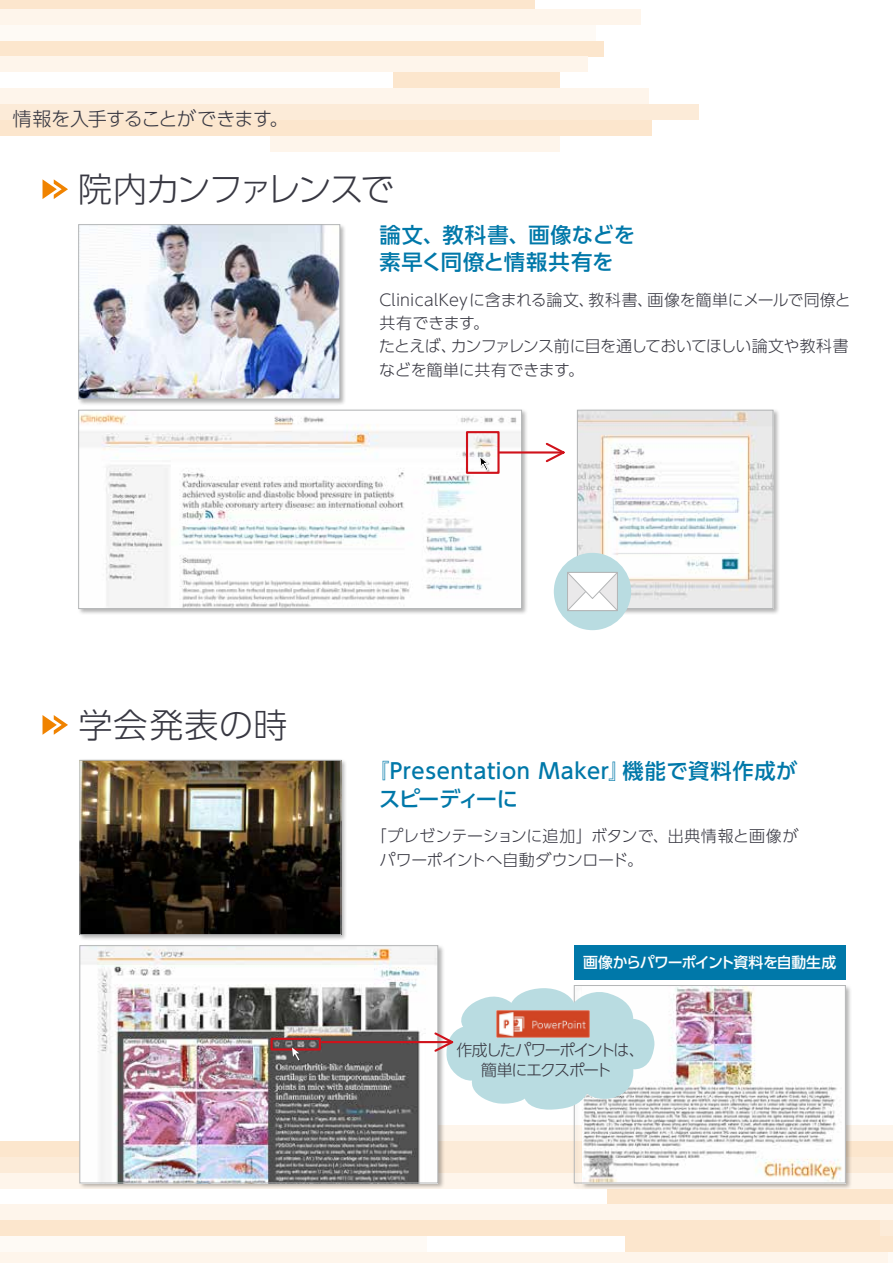
<style>
.page{position:relative;width:893px;height:1263px;background:#fff}
.page>*{position:absolute;margin:0;border:0;box-sizing:border-box;transform-origin:0 0}
.t1{font:300 34.05px "UD Shin Go Pro";letter-spacing:-.1em;color:#383842}
.t2{font:300 34.05px "UD Shin Go Pro";letter-spacing:-.04em;color:#383842}
.t3{font:500 21.3px/26.5px "UD Shin Go Pro";letter-spacing:.025em;color:#0078a9}
.t4{font:300 19.2px "UD Shin Go Pro";letter-spacing:-.04em;color:#383842}
.t5{font:300 15.9px/23.4px "UD Shin Go Pro";letter-spacing:-.025em;color:#383842}
.t6{font:300 15.9px/23.4px "UD Shin Go Pro";letter-spacing:-.005em;color:#383842}
.t7{font:300 15.9px/20.2px "UD Shin Go Pro";letter-spacing:-.1em;color:#383842;text-align:center}
.t8{font:500 14.85px "UD Shin Go Pro";letter-spacing:-.075em;color:#fff}
</style>
<div class="page">
<div style="left:0;top:104px;width:698px;height:16px;background:#fcebd8"></div>
<div style="left:0;top:0;width:534px;height:9px;background:#fce6cd"></div>
<div style="left:0;top:9px;width:640px;height:16px;background:#fef5eb"></div>
<div style="left:0;top:25px;width:596px;height:16px;background:#fefaf5"></div>
<div style="left:0;top:41px;width:604px;height:16px;background:#fce6cd"></div>
<div style="left:0;top:57px;width:588px;height:15px;background:#fef5eb"></div>
<div style="left:0;top:88px;width:648px;height:16px;background:#fef5eb"></div>
<div style="left:0;top:120px;width:651px;height:16px;background:#fce6cd"></div>
<div style="left:270px;top:136px;width:290px;height:16px;background:#fef5eb"></div>
<div style="left:394px;top:72px;width:166px;height:16px;background:#fce6cd"></div>
<svg style="left:43px;top:179px;width:25px;height:20px"></svg>
<div style="left:0;top:1156px;width:893px;height:16px;background:#fcebd8"></div>
<div style="left:606px;top:1188px;width:287px;height:16px;background:#fce6cd"></div>
<div style="left:192px;top:1125px;width:701px;height:16px;background:#fef5eb"></div>
<div style="left:144px;top:1220px;width:749px;height:16px;background:#fce6cd"></div>
<div style="left:625px;top:1236px;width:268px;height:16px;background:#fce6cd"></div>
<div style="left:0;top:1141px;width:893px;height:15px;background:#fce6cd"></div>
<div style="left:0;top:1141px;width:698px;height:15px;background:#fcebd8"></div>
<div style="left:0;top:1252px;width:893px;height:11px;background:#fef5eb"></div>
<div style="left:0;top:1236px;width:427px;height:16px;background:#fefaf5"></div>
<div style="left:0;top:1220px;width:144px;height:16px;background:#fce6cd"></div>
<div style="left:0;top:1204px;width:893px;height:16px;background:#fef5eb"></div>
<div style="left:888px;top:1252px;width:5px;height:11px;background:#fefaf5"></div>
<div style="left:0;top:1172px;width:893px;height:16px;background:#fef5eb"></div>
<div style="left:0;top:1141px;width:130px;height:15px;background:#fce6cd"></div>
<div style="left:881px;top:1220px;width:12px;height:16px;background:#fcebd8"></div>
<svg style="left:43px;top:715px;width:25px;height:20px"></svg>
<div style="left:77px;top:223px;width:269px;height:183px;background:#000;opacity:.3"></div>
<img style="left:80px;top:226px;width:258px;height:171px">
<div style="left:78px;top:224px;width:262px;height:175px;border:1px solid #b3b5b6"></div>
<div style="left:78px;top:759px;width:270px;height:183px;background:#000;opacity:.3"></div>
<img style="left:82px;top:762px;width:257px;height:171px">
<div style="left:80px;top:760px;width:261px;height:175px;border:1px solid #b3b5b6"></div>
<div style="left:77px;top:408px;width:451px;height:207px;background:#000;opacity:.3"></div>
<img style="left:80px;top:412px;width:440px;height:195px">
<div style="left:78px;top:410px;width:444px;height:199px;border:1px solid #b3b5b6"></div>
<div style="left:576px;top:408px;width:204px;height:207px;background:#000;opacity:.3"></div>
<img style="left:579px;top:412px;width:192px;height:195px">
<div style="left:577px;top:410px;width:196px;height:199px;border:1px solid #b3b5b6"></div>
<div style="left:480px;top:457px;width:10px;height:15px;background:#000;opacity:.29"></div>
<svg style="left:479px;top:449px;width:9px;height:21px"></svg>
<div style="left:554px;top:553px;width:77px;height:77px;background:#b9dce1;border-radius:50%"></div>
<svg style="left:567px;top:572px;width:51px;height:39px;background:#ededed"></svg>
<div style="left:78px;top:944px;width:367px;height:246px;background:#000;opacity:.3"></div>
<img style="left:82px;top:947px;width:354px;height:234px">
<div style="left:80px;top:945px;width:358px;height:238px;border:1px solid #b3b5b6"></div>
<div style="left:271px;top:1038px;width:50px;height:12px;border:2px solid #d0121b"></div>
<div style="left:466px;top:431px;width:34px;height:43px;border:2px solid #d0121b"></div>
<div style="left:292px;top:1047px;width:9px;height:15px;background:#000;opacity:.29"></div>
<svg style="left:292px;top:1047px;width:7px;height:13px"></svg>
<div style="left:573px;top:984px;width:279px;height:205px;background:#000;opacity:.3"></div>
<img style="left:583px;top:987px;width:261px;height:194px">
<div style="left:574px;top:985px;width:272px;height:198px;border:1px solid #b3b5b6"></div>
<div style="left:574px;top:945px;width:272px;height:34px;background:#0078a9"></div>
<hr style="left:499px;top:451px;width:64px;height:2px;background:#d0121b">
<svg style="left:544px;top:442px;width:21px;height:21px"></svg>
<hr style="left:322px;top:1041px;width:130px;height:2px;background:#d0121b">
<svg style="left:433px;top:988px;width:221px;height:123px"></svg>
<p class="t4" style="left:13px;top:103px;width:277px">情報を入手することができます。</p>
<h1 class="t1" style="left:78px;top:162px;width:318px">院内カンファレンスで</h1>
<h2 class="t3" style="left:379px;top:221px;width:257px">論文、教科書、画像などを素早く同僚と情報共有を</h2>
<p class="t5" style="left:379px;top:287px;width:473px">ClinicalKeyに含まれる論文、教科書、画像を簡単にメールで同僚と共有できます。<br>たとえば、カンファレンス前に目を通しておいてほしい論文や教科書などを簡単に共有できます。</p>
<h1 class="t2" style="left:78px;top:697px;width:211px">学会発表の時</h1>
<h2 class="t3" style="left:379px;top:756px;width:420px;line-height:27.6px;text-indent:-11px">『Presentation Maker』機能で資料作成がスピーディーに</h2>
<p class="t6" style="left:379px;top:824px;width:421px;text-indent:-8px">「プレゼンテーションに追加」ボタンで、出典情報と画像がパワーポイントへ自動ダウンロード。</p>
<p class="t8" style="left:583px;top:950px;width:254px">画像からパワーポイント資料を自動生成</p>
<p class="t7" style="left:457px;top:1039px;width:190px">作成したパワーポイントは、簡単にエクスポート</p>
</div>
